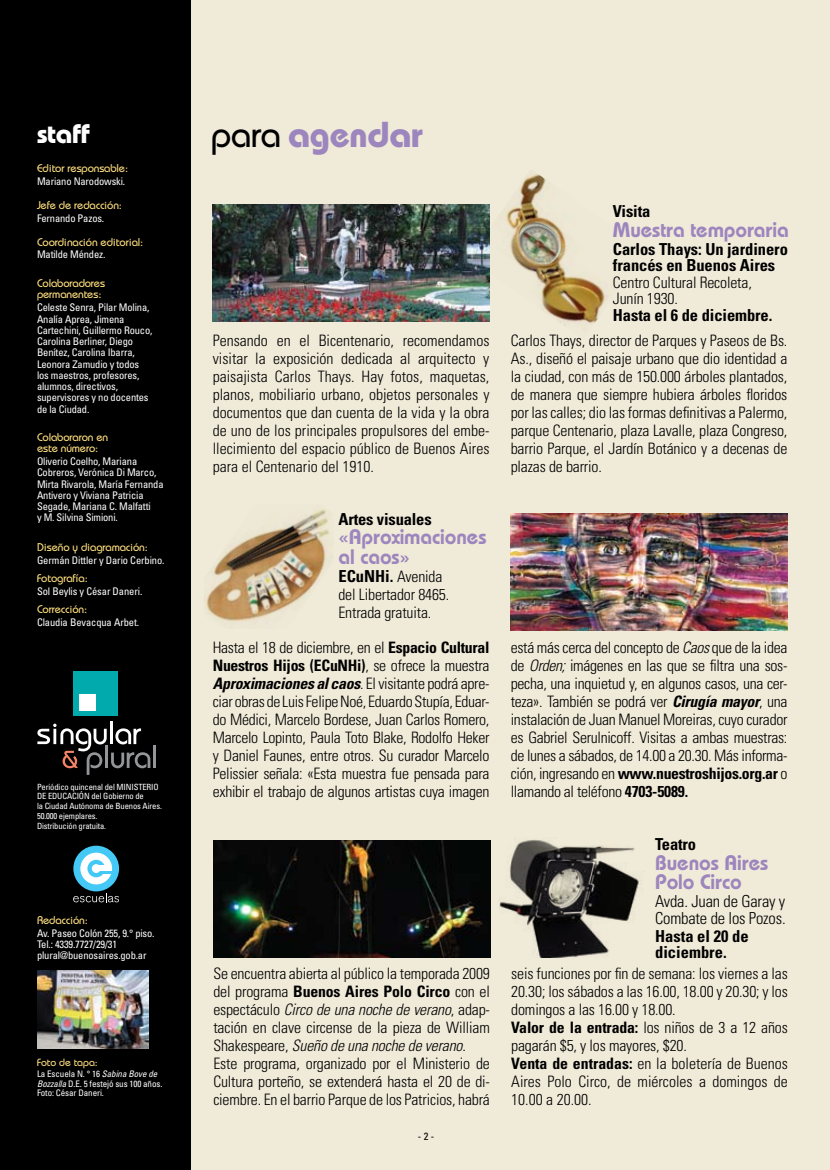
<style>
.page{position:relative;width:830px;height:1170px;background:#fff}
.page>*{position:absolute;margin:0;border:0;box-sizing:border-box;transform-origin:0 0}
.t1{font:700 36px "Bauhaus";letter-spacing:-.005em;color:#9d85be}
.t2{font:700 27px "Bauhaus";letter-spacing:-.01em;color:#fff}
.t3{font:600 21px/19.5px "Bauhaus";letter-spacing:-.005em;color:#9d85be}
.t4{font:700 condensed 16.5px/16.5px "Univers";letter-spacing:-.005em;color:#000}
.t5{font:300 condensed 16.5px/16.5px "Univers";letter-spacing:-.01em;color:#000}
.t6{font:300 condensed 15.75px/18px "Univers";letter-spacing:-.01em;color:#000;text-align:justify}
.t7{font:500 11.25px/10.5px "Bauhaus";letter-spacing:-.01em;color:#ffe07f}
.t8{font:condensed 10.5px/11.2px "Univers";letter-spacing:-.015em;color:#fff}
.t9{font:500 10.5px "Bauhaus";color:#ffe07f}
.t10{font:condensed 10.5px "Univers";color:#000}
.t11{font:condensed 9px/9.8px "Univers";letter-spacing:-.01em;color:#fff}
.t12{font:condensed 8.55px/9.8px "Univers";letter-spacing:-.015em;color:#fff}
.s1{font-style:italic}
.s2{font-weight:500;color:#000}
.s3{font-weight:300;font-size:15.75px}
.s4{font-weight:700}
.s5{font-weight:700;font-style:italic}
</style>
<div class="page">
<div style="left:0;top:0;width:829px;height:1169px;background:#f0ead8"></div>
<div style="left:0;top:0;width:191px;height:1169px;background:#000"></div>
<hr style="left:153px;top:745px;width:3px;height:23px;background:#939598">
<hr style="left:110px;top:721px;width:3px;height:23px;background:#fff">
<svg style="left:37px;top:723px;width:113px;height:51px"></svg>
<div style="left:74px;top:671px;width:44px;height:44px;background:#00aaad"></div>
<div style="left:79px;top:693px;width:17px;height:17px;background:#fff"></div>
<img style="left:37px;top:970px;width:111px;height:78px">
<svg style="left:73px;top:845px;width:47px;height:58px"></svg>
<img style="left:510px;top:513px;width:277px;height:117px">
<img style="left:213px;top:204px;width:255px;height:117px">
<img style="left:213px;top:840px;width:276px;height:117px">
<img style="left:204px;top:509px;width:126px;height:119px">
<img style="left:499px;top:840px;width:145px;height:117px">
<img style="left:468px;top:174px;width:140px;height:153px">
<h2 class="t2" style="left:37px;top:116px;width:54px">staff</h2>
<p class="t7" style="left:37px;top:163px;width:93px">Editor responsable:</p>
<p class="t8" style="left:37px;top:175px;width:90px">Mariano Narodowski.</p>
<p class="t7" style="left:37px;top:200px;width:87px">Jefe de redacción:</p>
<p class="t8" style="left:37px;top:212px;width:69px">Fernando Pazos.</p>
<p class="t7" style="left:37px;top:236px;width:108px">Coordinación editorial:</p>
<p class="t8" style="left:37px;top:249px;width:70px">Matilde Méndez.</p>
<p class="t7" style="left:37px;top:278px;width:70px">Colaboradores permanentes:</p>
<p class="t8" style="left:37px;top:301px;width:117px">Celeste Senra, Pilar Molina,<br>Analía Aprea, Jimena<br>Cartechini, Guillermo Rouco,<br>Carolina Berliner, Diego<br>Benítez, Carolina Ibarra,<br>Leonora Zamudio y todos los maestros, profesores, alumnos, directivos, supervisores y no docentes de la Ciudad.</p>
<p class="t7" style="left:37px;top:432px;width:73px">Colaboraron en este número:</p>
<p class="t8" style="left:37px;top:455px;width:128px">Oliverio Coelho, Mariana<br>Cobreros, Verónica Di Marco,<br>Mirta Rivarola, María Fernanda<br>Antivero y Viviana Patricia<br>Segade, Mariana C. Malfatti<br>y M. Silvina Simioni.</p>
<p class="t7" style="left:37px;top:542px;width:112px">Diseño y diagramación:</p>
<p class="t8" style="left:37px;top:554px;width:129px">Germán Dittler y Dario Cerbino.</p>
<p class="t7" style="left:37px;top:573px;width:52px">Fotografía:</p>
<p class="t8" style="left:37px;top:585px;width:107px">Sol Beylis y César Daneri.</p>
<p class="t7" style="left:37px;top:603px;width:52px">Corrección:</p>
<p class="t8" style="left:37px;top:616px;width:104px">Claudia Bevacqua Arbet.</p>
<p class="t12" style="left:37px;top:781px;width:126px">Periódico quincenal del MINISTERIO<br>DE EDUCACIÓN del Gobierno de<br>la Ciudad Autónoma de Buenos Aires.<br>50.000 ejemplares.<br>Distribución gratuita.</p>
<p class="t7" style="left:37px;top:914px;width:52px">Redacción:</p>
<p class="t8" style="left:37px;top:927px;width:119px">Av. Paseo Colón 255, 9.° piso.<br>Tel.: 4339.7727/29/31 plural@buenosaires.gob.ar</p>
<p class="t9" style="left:37px;top:1056px;width:62px">Foto de tapa:</p>
<p class="t11" style="left:37px;top:1068px;width:127px">La Escuela N. ° 16 <span class="s1">Sabina Bove de<br>Bozzalla</span> D.E. 5 festejó sus 100 años.<br>Foto: César Daneri.</p>
<h1 class="t1" style="left:211px;top:112px;width:213px"><span class="s2">para</span> agendar</h1>
<p class="t6" style="left:213px;top:331px;width:278px">Pensando en el Bicentenario, recomendamos visitar la exposición dedicada al arquitecto y paisajista Carlos Thays. Hay fotos, maquetas, planos, mobiliario urbano, objetos personales y documentos que dan cuenta de la vida y la obra de uno de los principales propulsores del embe&shy;llecimiento del espacio público de Buenos Aires para el Centenario del 1910.</p>
<p class="t4" style="left:338px;top:510px;width:95px">Artes visuales</p>
<h3 class="t3" style="left:338px;top:527px;width:149px">«Aproximaciones al caos»</h3>
<p class="t4" style="left:338px;top:567px;width:105px">ECuNHi. <span class="s3">Avenida</span></p>
<p class="t6" style="left:338px;top:585px;width:112px">del Libertador 8465.<br>Entrada gratuita.</p>
<p class="t6" style="left:213px;top:638px;width:278px">Hasta el 18 de diciembre, en el <span class="s4">Espacio Cultural Nuestros Hijos (ECuNHi)</span>, se ofrece la muestra <span class="s5">Aproximaciones al caos</span>. El visitante podrá apre&shy;ciar obras de Luis Felipe Noé, Eduardo Stupía, Eduar&shy;do Médici, Marcelo Bordese, Juan Carlos Romero, Marcelo Lopinto, Paula Toto Blake, Rodolfo Heker y Daniel Faunes, entre otros. Su curador Marcelo Pelissier señala: «Esta muestra fue pensada para exhibir el trabajo de algunos artistas cuya imagen</p>
<p class="t6" style="left:213px;top:964px;width:278px;text-align:left">Se encuentra abierta al público la temporada 2009 del programa <span class="s4">Buenos Aires Polo Circo</span> con el espectáculo <span class="s1">Circo de una noche de verano</span>, adap&shy;tación en clave circense de la pieza de William Shakespeare, <span class="s1">Sueño de una noche de verano</span>.<br>Este programa, organizado por el Ministerio de Cultura porteño, se extenderá hasta el 20 de di&shy;ciembre. En el barrio Parque de los Patricios, habrá</p>
<p class="t10" style="left:417px;top:1129px;width:18px">- 2 -</p>
<p class="t4" style="left:612px;top:203px;width:39px">Visita</p>
<h3 class="t3" style="left:612px;top:219px;width:177px">Muestra temporaria</h3>
<p class="t4" style="left:612px;top:240px;width:176px">Carlos Thays: Un jardinero francés en Buenos Aires</p>
<p class="t6" style="left:612px;top:274px;width:140px;line-height:16.5px">Centro Cultural Recoleta,<br>Junín 1930.</p>
<p class="t4" style="left:612px;top:306px;width:161px">Hasta el 6 de diciembre.</p>
<p class="t6" style="left:510px;top:331px;width:278px">Carlos Thays, director de Parques y Paseos de Bs.<br>As., diseñó el paisaje urbano que dio identidad a la ciudad, con más de 150.000 árboles plantados, de manera que siempre hubiera árboles floridos por las calles; dio las formas definitivas a Palermo, parque Centenario, plaza Lavalle, plaza Congreso, barrio Parque, el Jardín Botánico y a decenas de plazas de barrio.</p>
<p class="t6" style="left:510px;top:638px;width:278px">está más cerca del concepto de <span class="s1">Caos</span> que de la idea de <span class="s1">Orden;</span> imágenes en las que se filtra una sos&shy;pecha, una inquietud y, en algunos casos, una cer&shy;teza». También se podrá ver <span class="s5">Cirugía mayor</span>, una instalación de Juan Manuel Moreiras, cuyo curador es Gabriel Serulnicoff. Visitas a ambas muestras: de lunes a sábados, de 14.00 a 20.30. Más informa&shy;ción, ingresando en <span class="s4">www.nuestroshijos.org.ar</span> o llamando al teléfono <span class="s4">4703-5089.</span></p>
<p class="t4" style="left:654px;top:835px;width:43px">Teatro</p>
<h3 class="t3" style="left:654px;top:852px;width:115px">Buenos Aires<br>Polo Circo</h3>
<p class="t5" style="left:654px;top:892px;width:132px">Avda. Juan de Garay y<br>Combate de los Pozos.</p>
<p class="t4" style="left:654px;top:927px;width:95px">Hasta el 20 de diciembre.</p>
<p class="t6" style="left:511px;top:964px;width:278px;text-align:left">seis funciones por fin de semana: los viernes a las 20.30; los sábados a las 16.00, 18.00 y 20.30; y los domingos a las 16.00 y 18.00.<br><span class="s4">Valor de la entrada:</span> los niños de 3 a 12 años pagarán $5, y los mayores, $20.<br><span class="s4">Venta de entradas:</span> en la boletería de Buenos Aires Polo Circo, de miércoles a domingos de 10.00 a 20.00.</p>
</div>
